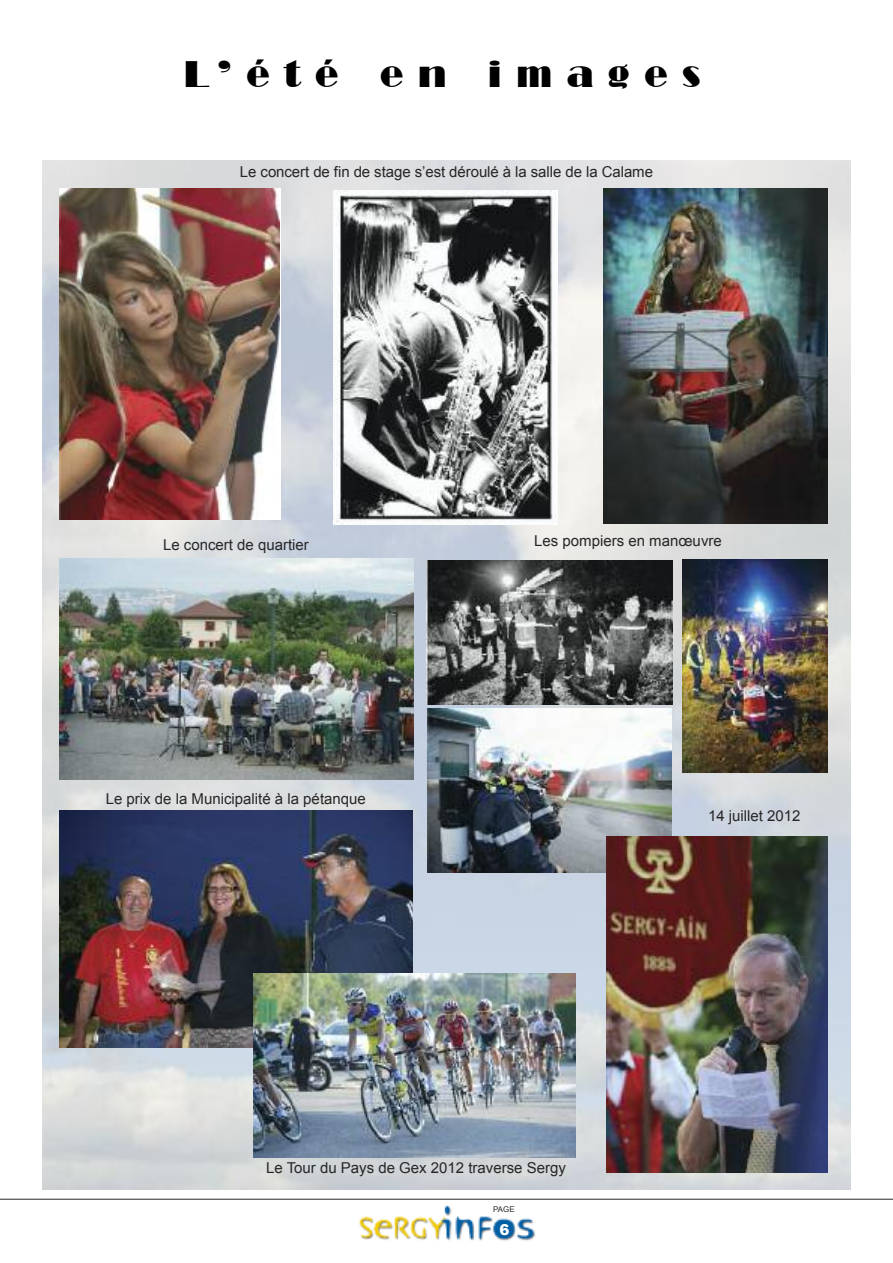
<style>
.page{position:relative;width:893px;height:1263px;background:#fff}
.page>*{position:absolute;margin:0;border:0;box-sizing:border-box;transform-origin:0 0}
.t1{font:36px "Broadway BT";letter-spacing:.4em;color:#000}
.t2{font:15px "Arial";color:#272627}
.t3{font:900 15px "Arial";color:#fff}
.t4{font:7.8px "Arial";color:#272627}
</style>
<div class="page">
<img style="left:358px;top:1205px;width:178px;height:36px">
<hr style="left:0;top:1199px;width:893px;height:1px;background:#272627">
<img style="left:43px;top:160px;width:807px;height:1029px">
<img style="left:60px;top:810px;width:353px;height:237px">
<img style="left:60px;top:559px;width:353px;height:221px">
<img style="left:253px;top:974px;width:323px;height:184px">
<img style="left:428px;top:709px;width:244px;height:163px">
<img style="left:682px;top:560px;width:146px;height:212px">
<img style="left:60px;top:188px;width:220px;height:331px">
<img style="left:427px;top:560px;width:246px;height:144px">
<img style="left:607px;top:837px;width:221px;height:336px">
<img style="left:333px;top:190px;width:224px;height:335px">
<img style="left:604px;top:189px;width:223px;height:334px">
<h1 class="t1" style="left:184px;top:52px;width:518px">L’été en images</h1>
<p class="t2" style="left:240px;top:163px;width:415px">Le concert de fin de stage s’est déroulé à la salle de la Calame</p>
<p class="t2" style="left:163px;top:536px;width:147px">Le concert de quartier</p>
<p class="t2" style="left:106px;top:791px;width:262px">Le prix de la Municipalité à la pétanque</p>
<p class="t2" style="left:534px;top:532px;width:189px">Les pompiers en manœuvre</p>
<p class="t2" style="left:708px;top:808px;width:94px">14 juillet 2012</p>
<p class="t2" style="left:266px;top:1160px;width:301px">Le Tour du pays de Gex 2012 traverse Sergy</p>
<p class="t4" style="left:493px;top:1205px;width:23px">pAGE</p>
<p class="t3" style="left:499px;top:1218px;width:12px">6</p>
</div>
